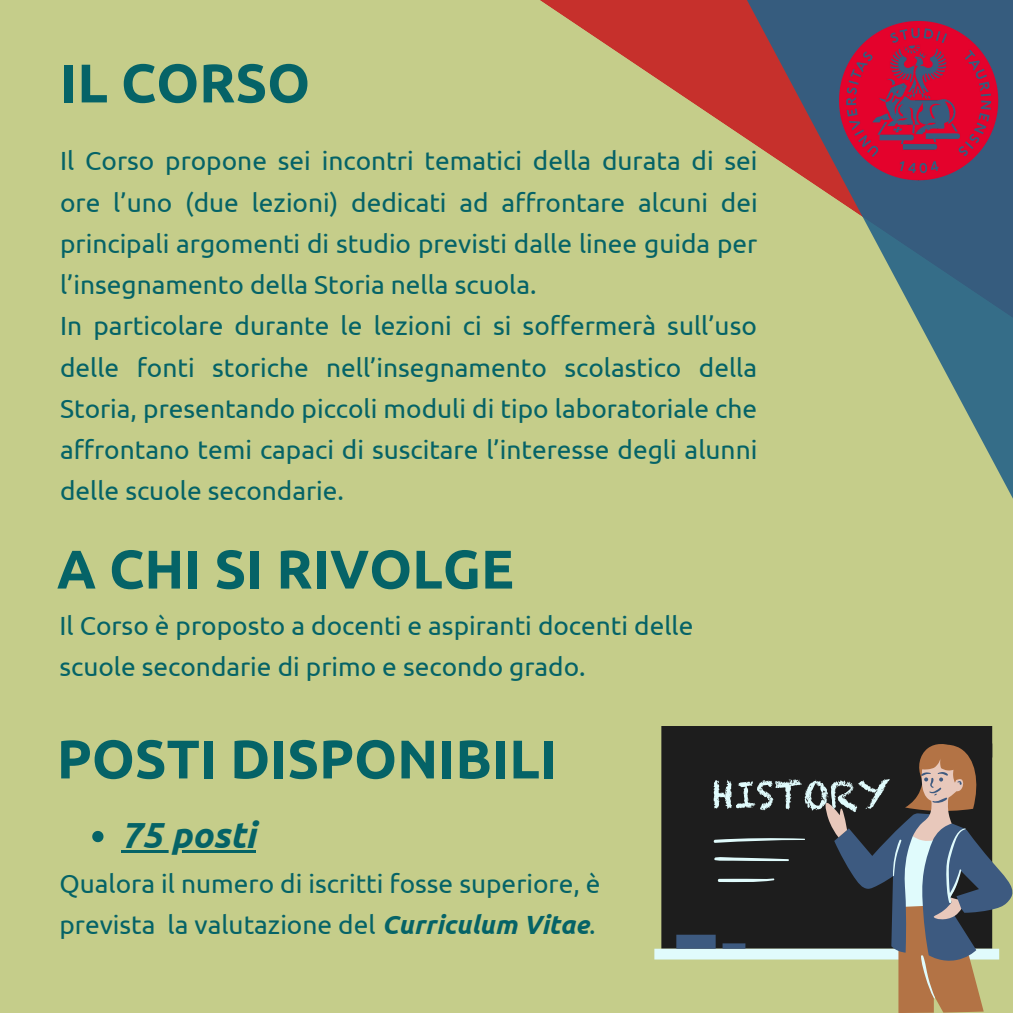
<style>
.page{position:relative;width:1013px;height:1013px;background:#fff}
.page>*{position:absolute;margin:0;border:0;box-sizing:border-box;transform-origin:0 0}
.t1{font:700 54.38px "Ubuntu";color:#056367}
.t2{font:italic 700 36.25px "Ubuntu";color:#056367}
.t3{font:26.25px/41.2px "Ubuntu";color:#056367}
.s1{font-weight:700;font-style:italic}
</style>
<div class="page">
<div style="left:0;top:0;width:1012px;height:1012px;background:#c5cd8a"></div>
<div style="left:661px;top:726px;width:331px;height:103px;background:#1d1d1d"></div>
<svg style="left:654px;top:829px;width:59px;height:130px;background:#42453d"></svg>
<svg style="left:676px;top:934px;width:37px;height:14px"></svg>
<svg style="left:713px;top:779px;width:110px;height:181px;background:#393d3d"></svg>
<svg style="left:823px;top:743px;width:189px;height:269px"></svg>
<svg style="left:92px;top:831px;width:11px;height:11px"></svg>
<hr style="left:121px;top:849px;width:134px;height:3px;background:#056367">
<svg style="left:540px;top:0;width:472px;height:497px"></svg>
<img style="left:825px;top:13px;width:185px;height:170px">
<h1 class="t1" style="left:60px;top:52px;width:251px">IL CORSO</h1>
<p class="t3" style="left:60px;top:140px;width:699px">Il Corso propone sei incontri tematici della durata di sei ore l’uno (due lezioni) dedicati ad affrontare alcuni dei principali argomenti di studio previsti dalle linee guida per l’insegnamento della Storia nella scuola.<br>In particolare durante le lezioni ci si soffermerà sull’uso delle fonti storiche nell’insegnamento scolastico della Storia, presentando piccoli moduli di tipo laboratoriale che affrontano temi capaci di suscitare l’interesse degli alunni delle scuole secondarie.</p>
<h1 class="t1" style="left:57px;top:538px;width:458px">A CHI SI RIVOLGE</h1>
<p class="t3" style="left:59px;top:604px;width:635px">Il Corso è proposto a docenti e aspiranti docenti delle scuole secondarie di primo e secondo grado.</p>
<h1 class="t1" style="left:57px;top:727px;width:501px">POSTI DISPONIBILI</h1>
<h2 class="t2" style="left:121px;top:814px;width:136px">75 posti</h2>
<p class="t3" style="left:59px;top:862px;width:542px">Qualora il numero di iscritti fosse superiore, è prevista la valutazione del <span class="s1">Curriculum Vitae</span>.</p>
</div>
